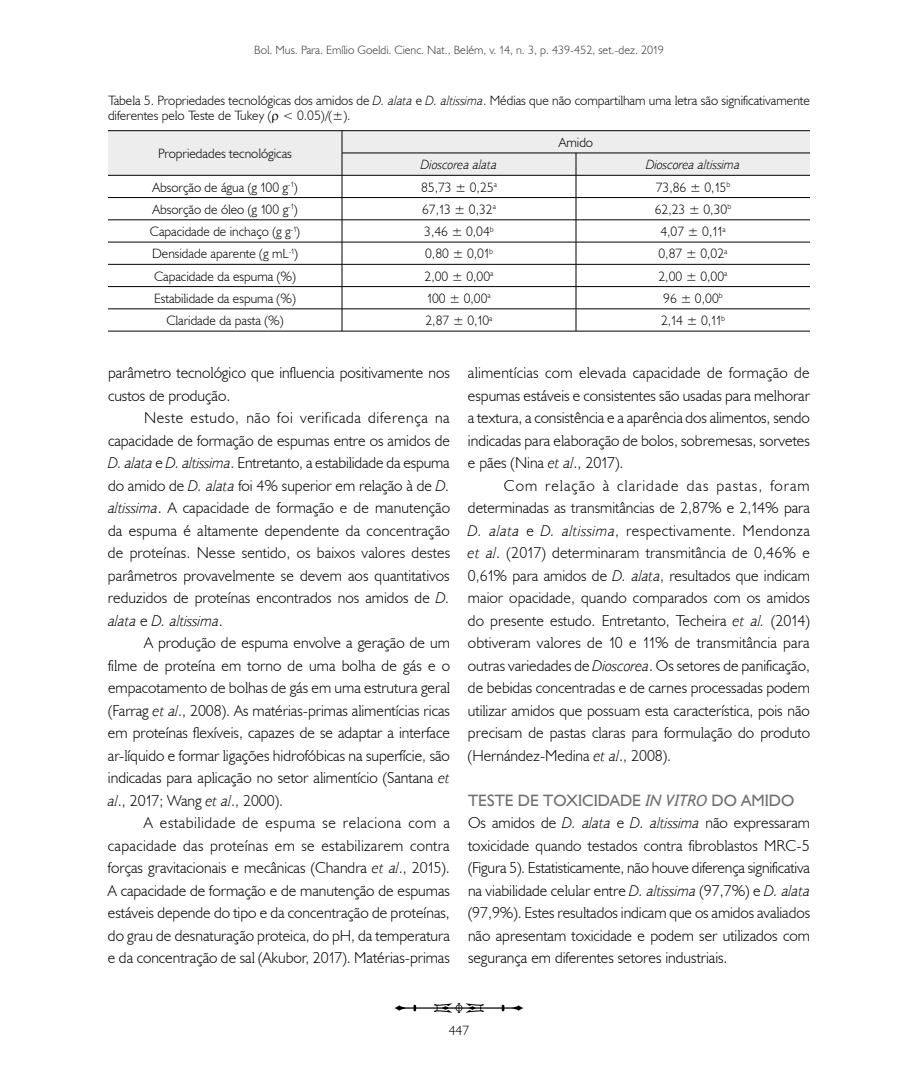
<style>
.page{position:relative;width:900px;height:1071px;background:#fff}
.page>*{position:absolute;margin:0;border:0;box-sizing:border-box;transform-origin:0 0}
.TÓPICOS_SUB{font:700 16.5px "MPEG";color:#706f6f}
.CORPO_DO_ARTIGO{font:15.75px/22.5px "MPEG";color:#000;text-align:justify}
.CORPO_DO_ARTIGO_SEM{font:15.75px/22.5px "MPEG";color:#000;text-align:justify}
.TEXTO_DE_TABELA{font:13.5px "MPEG";color:#000}
.LEGENDAS{font:13.5px/15px "MPEG";color:#000}
.TEXTO_DE_TABELA-2{font:italic 13.5px "MPEG";color:#000}
.t1{font:12px "MPEG";color:#3c3c3b}
.s1{font-style:italic}
</style>
<div class="page">
<svg style="left:394px;top:1003px;width:130px;height:10px"></svg>
<hr style="left:108px;top:130px;width:234px;height:1px;background:#000">
<hr style="left:342px;top:130px;width:234px;height:1px;background:#000">
<hr style="left:576px;top:130px;width:234px;height:1px;background:#000">
<svg style="left:108px;top:131px;width:702px;height:200px"></svg>
<hr style="left:108px;top:331px;width:234px;height:1px;background:#000">
<hr style="left:342px;top:331px;width:234px;height:1px;background:#000">
<hr style="left:576px;top:331px;width:234px;height:1px;background:#000">
<p class="t1" style="left:254px;top:43px;width:411px">Bol. Mus. Para. Emílio Goeldi. Cienc. Nat., Belém, v. 14, n. 3, p. 439-452, set.-dez. 2019</p>
<p class="LEGENDAS" style="left:108px;top:93px;width:703px">Tabela 5. Propriedades tecnológicas dos amidos de <span class="s1">D. alata</span> e <span class="s1">D. altissima</span>. Médias que não compartilham uma letra são significativamente diferentes pelo Teste de Tukey ( &lt; 0.05)/(±).</p>
<p class="TEXTO_DE_TABELA" style="left:158px;top:145px;width:135px">Propriedades tecnológicas</p>
<p class="TEXTO_DE_TABELA" style="left:559px;top:134px;width:36px">Amido</p>
<p class="TEXTO_DE_TABELA-2" style="left:421px;top:157px;width:78px">Dioscorea alata</p>
<p class="TEXTO_DE_TABELA-2" style="left:646px;top:157px;width:95px">Dioscorea altissima</p>
<p class="TEXTO_DE_TABELA" style="left:152px;top:179px;width:147px">Absorção de água (g 100 g<sup>-1</sup>)</p>
<p class="TEXTO_DE_TABELA" style="left:421px;top:179px;width:77px">85,73 ± 0,25<sup>a</sup></p>
<p class="TEXTO_DE_TABELA" style="left:656px;top:179px;width:76px">73,86 ± 0,15<sup>b</sup></p>
<p class="TEXTO_DE_TABELA" style="left:152px;top:201px;width:147px">Absorção de óleo (g 100 g<sup>-1</sup>)</p>
<p class="TEXTO_DE_TABELA" style="left:422px;top:201px;width:75px">67,13 ± 0,32<sup>a</sup></p>
<p class="TEXTO_DE_TABELA" style="left:655px;top:201px;width:78px">62,23 ± 0,30<sup>b</sup></p>
<p class="TEXTO_DE_TABELA" style="left:150px;top:223px;width:152px">Capacidade de inchaço (g g<sup>-1</sup>)</p>
<p class="TEXTO_DE_TABELA" style="left:424px;top:223px;width:71px">3,46 ± 0,04<sup>b</sup></p>
<p class="TEXTO_DE_TABELA" style="left:660px;top:223px;width:67px">4,07 ± 0,11<sup>a</sup></p>
<p class="TEXTO_DE_TABELA" style="left:152px;top:245px;width:147px">Densidade aparente (g mL<sup>-1</sup>)</p>
<p class="TEXTO_DE_TABELA" style="left:425px;top:245px;width:69px">0,80 ± 0,01<sup>b</sup></p>
<p class="TEXTO_DE_TABELA" style="left:659px;top:245px;width:70px">0,87 ± 0,02<sup>a</sup></p>
<p class="TEXTO_DE_TABELA" style="left:154px;top:268px;width:143px">Capacidade da espuma (%)</p>
<p class="TEXTO_DE_TABELA" style="left:425px;top:268px;width:70px">2,00 ± 0,00<sup>a</sup></p>
<p class="TEXTO_DE_TABELA" style="left:659px;top:268px;width:70px">2,00 ± 0,00<sup>a</sup></p>
<p class="TEXTO_DE_TABELA" style="left:154px;top:290px;width:143px">Estabilidade da espuma (%)</p>
<p class="TEXTO_DE_TABELA" style="left:427px;top:290px;width:65px">100 ± 0,00<sup>a</sup></p>
<p class="TEXTO_DE_TABELA" style="left:663px;top:290px;width:61px">96 ± 0,00<sup>b</sup></p>
<p class="TEXTO_DE_TABELA" style="left:166px;top:312px;width:119px">Claridade da pasta (%)</p>
<p class="TEXTO_DE_TABELA" style="left:425px;top:312px;width:69px">2,87 ± 0,10<sup>a</sup></p>
<p class="TEXTO_DE_TABELA" style="left:661px;top:312px;width:65px">2,14 ± 0,11<sup>b</sup></p>
<p class="CORPO_DO_ARTIGO" style="left:108px;top:361px;width:343px">parâmetro tecnológico que influencia positivamente nos custos de produção.</p>
<p class="CORPO_DO_ARTIGO" style="left:108px;top:406px;width:344px;text-indent:36px">Neste estudo, não foi verificada diferença na capacidade de formação de espumas entre os amidos de <span class="s1">D. alata</span> e <span class="s1">D. altissima</span>. Entretanto, a estabilidade da espuma do amido de <span class="s1">D. alata</span> foi 4% superior em relação à de <span class="s1">D. altissima</span>. A capacidade de formação e de manutenção da espuma é altamente dependente da concentração de proteínas. Nesse sentido, os baixos valores destes parâmetros provavelmente se devem aos quantitativos reduzidos de proteínas encontrados nos amidos de <span class="s1">D. alata</span> e <span class="s1">D. altissima</span>.</p>
<p class="CORPO_DO_ARTIGO" style="left:108px;top:631px;width:344px;text-indent:36px">A produção de espuma envolve a geração de um filme de proteína em torno de uma bolha de gás e o empacotamento de bolhas de gás em uma estrutura geral (Farrag <span class="s1">et al</span>., 2008). As matérias-primas alimentícias ricas em proteínas flexíveis, capazes de se adaptar a interface ar-líquido e formar ligações hidrofóbicas na superfície, são indicadas para aplicação no setor alimentício (Santana <span class="s1">et al</span>., 2017; Wang <span class="s1">et al</span>., 2000).</p>
<p class="CORPO_DO_ARTIGO" style="left:108px;top:811px;width:344px;text-indent:36px">A estabilidade de espuma se relaciona com a capacidade das proteínas em se estabilizarem contra forças gravitacionais e mecânicas (Chandra <span class="s1">et al</span>., 2015).<br>A capacidade de formação e de manutenção de espumas estáveis depende do tipo e da concentração de proteínas, do grau de desnaturação proteica, do pH, da temperatura e da concentração de sal (Akubor, 2017). Matérias-primas</p>
<p class="CORPO_DO_ARTIGO" style="left:468px;top:361px;width:343px">alimentícias com elevada capacidade de formação de espumas estáveis e consistentes são usadas para melhorar a textura, a consistência e a aparência dos alimentos, sendo indicadas para elaboração de bolos, sobremesas, sorvetes e pães (Nina <span class="s1">et al</span>., 2017).</p>
<p class="CORPO_DO_ARTIGO" style="left:468px;top:474px;width:344px;text-indent:36px">Com relação à claridade das pastas, foram determinadas as transmitâncias de 2,87% e 2,14% para <span class="s1">D. alata</span> e <span class="s1">D. altissima</span>, respectivamente. Mendonza <span class="s1">et al</span>. (2017) determinaram transmitância de 0,46% e 0,61% para amidos de <span class="s1">D. alata</span>, resultados que indicam maior opacidade, quando comparados com os amidos do presente estudo. Entretanto, Techeira <span class="s1">et al.</span> (2014) obtiveram valores de 10 e 11% de transmitância para outras variedades de <span class="s1">Dioscorea</span>. Os setores de panificação, de bebidas concentradas e de carnes processadas podem utilizar amidos que possuam esta característica, pois não precisam de pastas claras para formulação do produto (Hernández-Medina <span class="s1">et al</span>., 2008).</p>
<p class="TÓPICOS_SUB" style="left:468px;top:790px;width:328px">TESTE DE TOXICIDADE <span class="s1">IN VITRO</span> DO AMIDO</p>
<p class="CORPO_DO_ARTIGO_SEM" style="left:468px;top:811px;width:344px">Os amidos de <span class="s1">D. alata</span> e <span class="s1">D. altissima</span> não expressaram toxicidade quando testados contra fibroblastos MRC-5 (Figura 5). Estatisticamente, não houve diferença significativa na viabilidade celular entre <span class="s1">D. altissima</span> (97,7%) e <span class="s1">D. alata </span>(97,9%). Estes resultados indicam que os amidos avaliados não apresentam toxicidade e podem ser utilizados com segurança em diferentes setores industriais.</p>
<p class="LEGENDAS" style="left:449px;top:1023px;width:22px">447</p>
</div>
